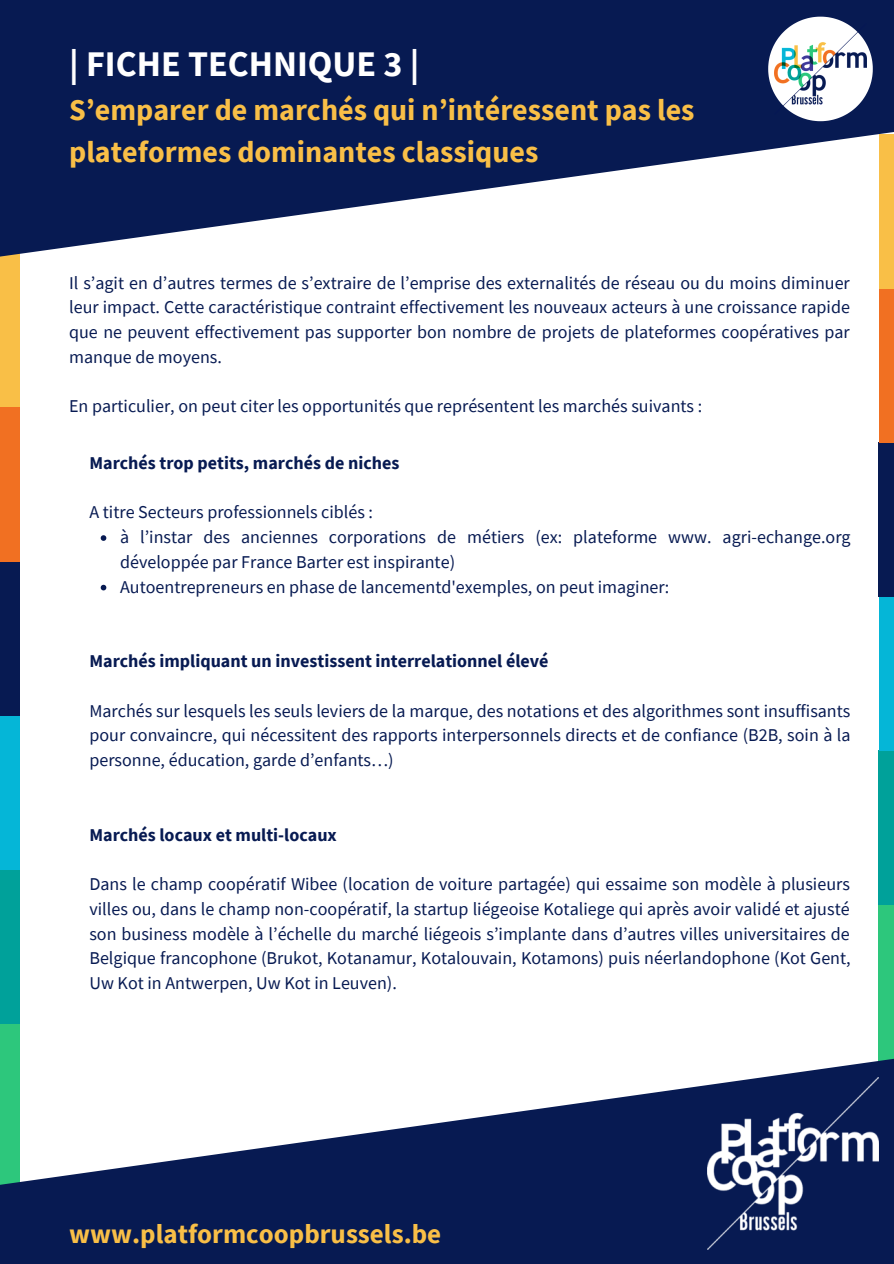
<style>
.page{position:relative;width:894px;height:1264px;background:#fff}
.page>*{position:absolute;margin:0;border:0;box-sizing:border-box;transform-origin:0 0}
.t1{font:700 36px "Source Sans Pro";color:#fff}
.t2{font:700 30px/41.7px "Source Sans Pro";color:#f9bf47}
.t3{font:700 27px "Source Sans Pro";color:#f9bf47}
.t4{font:18px/24.8px "Source Sans Pro";color:#071a52;text-align:justify}
.t5{font:700 18px "Source Sans Pro";color:#071a52}
</style>
<div class="page">
<div style="left:878px;top:904px;width:15px;height:166px;background:#2dc77c"></div>
<div style="left:0;top:1023px;width:19px;height:166px;background:#2dc77c"></div>
<svg style="left:0;top:1058px;width:893px;height:205px;fill:#071a52"></svg>
<img style="left:707px;top:1077px;width:171px;height:172px">
<div style="left:0;top:253px;width:20px;height:154px;background:#f9bf47"></div>
<svg style="left:0;top:0;width:893px;height:257px;fill:#071a52"></svg>
<div style="left:878px;top:750px;width:15px;height:154px;background:#00a19a"></div>
<div style="left:879px;top:596px;width:14px;height:154px;background:#05b6d7"></div>
<div style="left:878px;top:442px;width:15px;height:154px;background:#071a52"></div>
<div style="left:879px;top:288px;width:14px;height:154px;background:#f17022"></div>
<div style="left:879px;top:134px;width:14px;height:154px;background:#f9bf47"></div>
<div style="left:0;top:869px;width:19px;height:154px;background:#00a19a"></div>
<div style="left:0;top:715px;width:20px;height:154px;background:#05b6d7"></div>
<div style="left:0;top:561px;width:19px;height:154px;background:#071a52"></div>
<div style="left:0;top:407px;width:20px;height:154px;background:#f17022"></div>
<svg style="left:768px;top:17px;width:104px;height:104px"></svg>
<img style="left:774px;top:23px;width:91px;height:92px">
<svg style="left:101px;top:535px;width:5px;height:6px"></svg>
<svg style="left:101px;top:585px;width:5px;height:5px"></svg>
<p class="t1" style="left:69px;top:41px;width:352px">| FICHE TECHNIQUE 3 |</p>
<p class="t2" style="left:69px;top:88px;width:626px">S’emparer de marchés qui n’intéressent pas les plateformes dominantes classiques</p>
<p class="t4" style="left:69px;top:270px;width:782px">Il s’agit en d’autres termes de s’extraire de l’emprise des externalités de réseau ou du moins diminuer leur impact. Cette caractéristique contraint effectivement les nouveaux acteurs à une croissance rapide que ne peuvent effectivement pas supporter bon nombre de projets de plateformes coopératives par manque de moyens.</p>
<p class="t4" style="left:69px;top:393px;width:634px">En particulier, on peut citer les opportunités que représentent les marchés suivants :</p>
<p class="t5" style="left:89px;top:451px;width:311px">Marchés trop petits, marchés de niches</p>
<p class="t4" style="left:89px;top:499px;width:285px">A titre Secteurs professionnels ciblés :</p>
<p class="t4" style="left:120px;top:524px;width:731px">à l’instar des anciennes corporations de métiers (ex: plateforme www. agri-echange.org développée par France Barter est inspirante)</p>
<p class="t4" style="left:120px;top:574px;width:550px">Autoentrepreneurs en phase de lancementd'exemples, on peut imaginer:</p>
<p class="t5" style="left:89px;top:649px;width:460px">Marchés impliquant un investissent interrelationnel élevé</p>
<p class="t4" style="left:89px;top:697px;width:762px">Marchés sur lesquels les seuls leviers de la marque, des notations et des algorithmes sont insuffisants pour convaincre, qui nécessitent des rapports interpersonnels directs et de confiance (B2B, soin à la personne, éducation, garde d’enfants…)</p>
<p class="t5" style="left:89px;top:822px;width:249px">Marchés locaux et multi-locaux</p>
<p class="t4" style="left:89px;top:871px;width:762px">Dans le champ coopératif Wibee (location de voiture partagée) qui essaime son modèle à plusieurs villes ou, dans le champ non-coopératif, la startup liégeoise Kotaliege qui après avoir validé et ajusté son business modèle à l’échelle du marché liégeois s’implante dans d’autres villes universitaires de Belgique francophone (Brukot, Kotanamur, Kotalouvain, Kotamons) puis néerlandophone (Kot Gent, Uw Kot in Antwerpen, Uw Kot in Leuven).</p>
<p class="t3" style="left:69px;top:1215px;width:373px">www.platformcoopbrussels.be</p>
</div>
